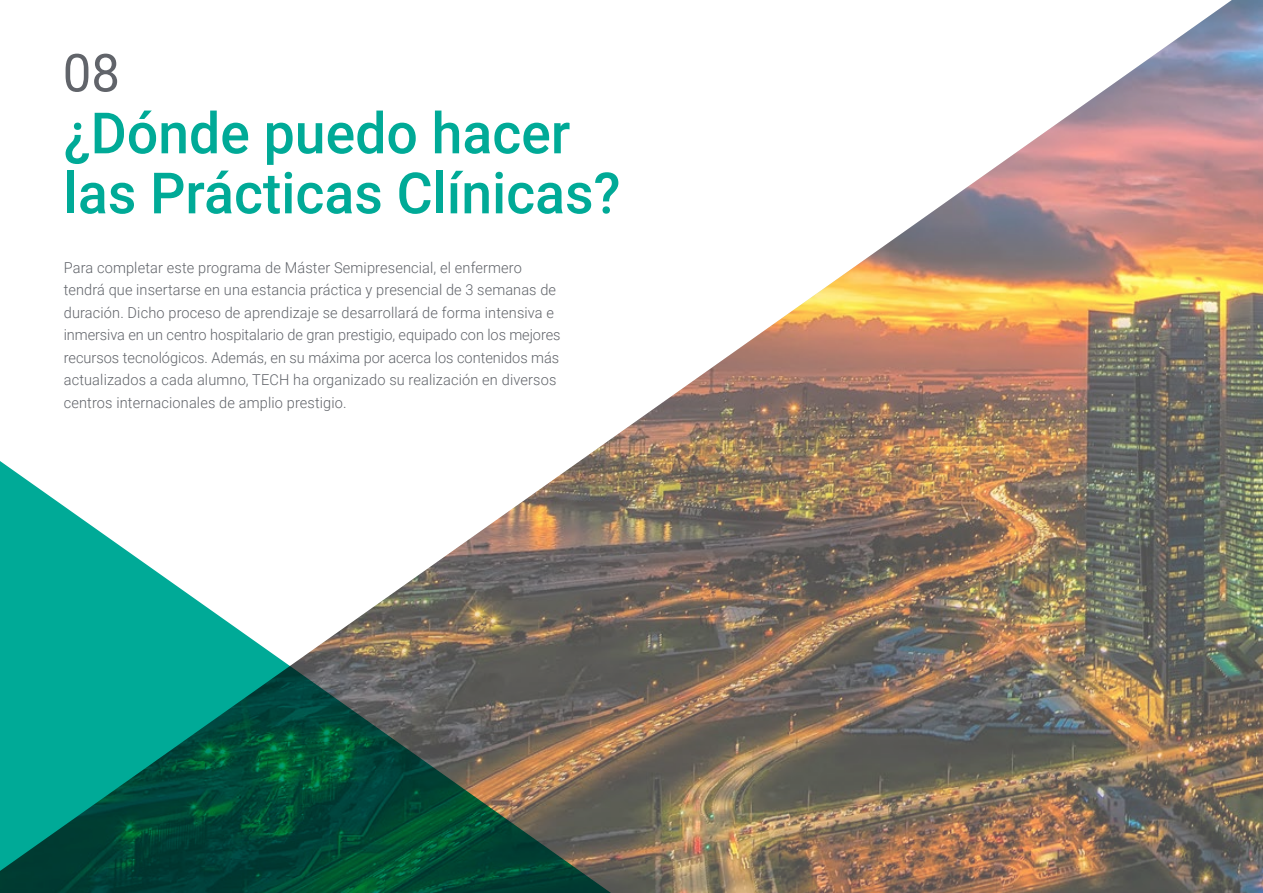
<style>
.page{position:relative;width:1263px;height:893px;background:#fff}
.page>*{position:absolute;margin:0;border:0;box-sizing:border-box;transform-origin:0 0}
.t1{font:500 57px/60px "Roboto";color:#00aa97}
.t2{font:52.5px "Roboto";color:#61646a}
.t3{font:300 15px/22.5px "Roboto";letter-spacing:.005em;color:#61646a}
</style>
<div class="page">
<img style="left:601px;top:0;width:662px;height:893px">
<svg style="left:0;top:446px;width:641px;height:447px"></svg>
<h2 class="t2" style="left:63px;top:36px;width:59px">08</h2>
<h1 class="t1" style="left:64px;top:101px;width:558px">¿Dónde puedo hacer las Prácticas Clínicas?</h1>
<p class="t3" style="left:64px;top:255px;width:498px">Para completar este programa de Máster Semipresencial, el enfermero tendrá que insertarse en una estancia práctica y presencial de 3 semanas de duración. Dicho proceso de aprendizaje se desarrollará de forma intensiva e inmersiva en un centro hospitalario de gran prestigio, equipado con los mejores recursos tecnológicos. Además, en su máxima por acerca los contenidos más actualizados a cada alumno, TECH ha organizado su realización en diversos centros internacionales de amplio prestigio.</p>
</div>
